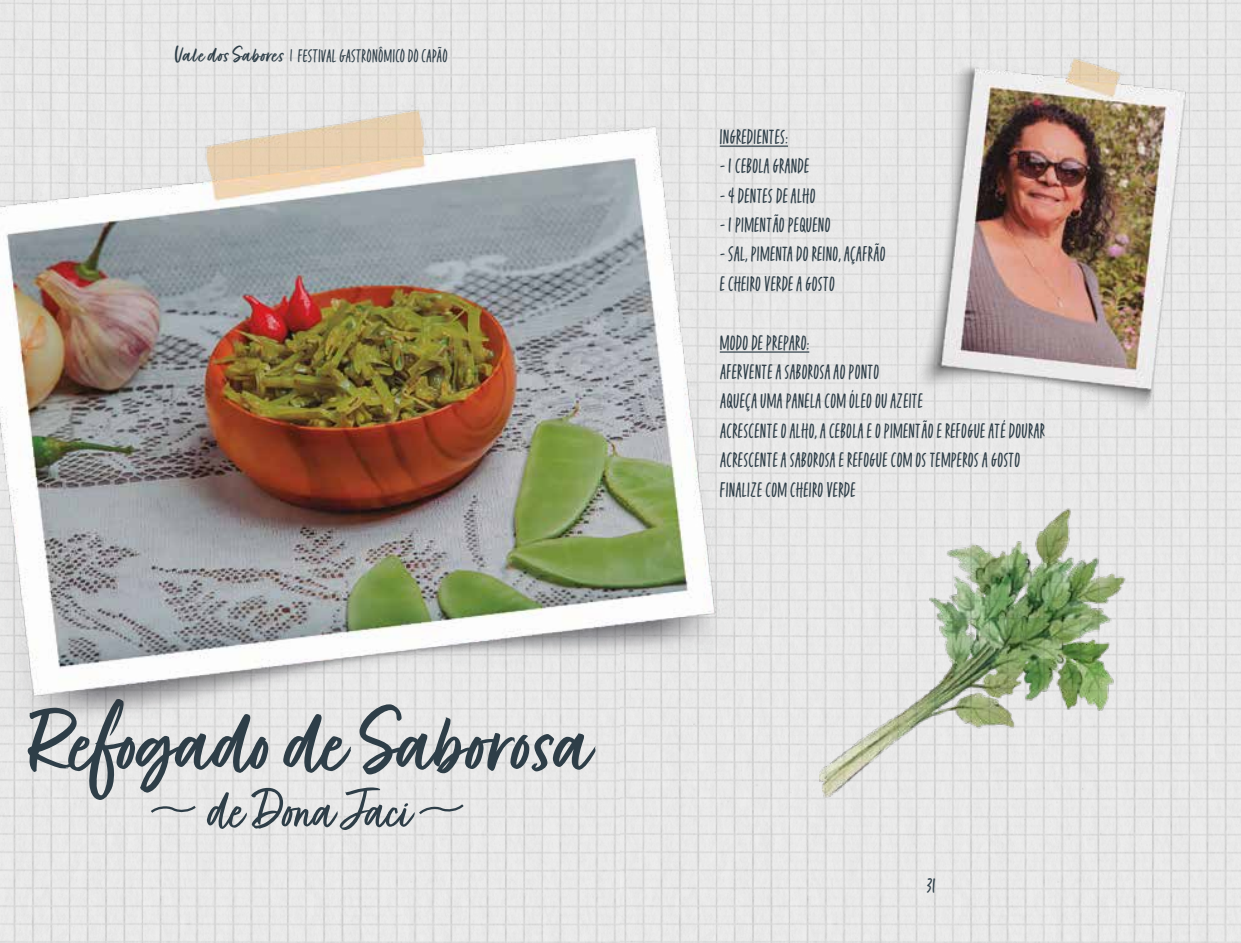
<style>
.page{position:relative;width:1241px;height:943px;background:#fff}
.page>*{position:absolute;margin:0;border:0;box-sizing:border-box;transform-origin:0 0}
.t1{font:101.5px "Fave Script Bold Pro";color:#2e3e48}
.t2{font:63px "Fave Script Pro";color:#2e3e48}
.t3{font:24.5px/29.4px "Fave Condensed One Pro";letter-spacing:.01em;color:#2e3e48}
.t4{font:21px "Fave Condensed One Pro";letter-spacing:.01em;color:#2e3e48}
.s1{font-family:"Fave Script Bold Pro";font-size:24.5px}
</style>
<div class="page">
<img style="left:0;top:0;width:1240px;height:943px">
<hr style="left:719px;top:145px;width:68px;height:2px;background:#2e3e48">
<hr style="left:719px;top:351px;width:90px;height:1px;background:#2e3e48">
<svg style="left:416px;top:801px;width:50px;height:15px"></svg>
<svg style="left:148px;top:803px;width:50px;height:12px"></svg>
<img style="left:893px;top:25px;width:319px;height:414px">
<img style="left:0;top:94px;width:732px;height:657px">
<img style="left:819px;top:499px;width:322px;height:336px">
<p class="t4" style="left:175px;top:46px;width:274px"><span class="s1">Vale dos Sabores</span> | FESTIVAL GASTRONÔMICO DO CAPÃO</p>
<h1 class="t1" style="left:28px;top:687px;width:562px">Refogado de Saborosa</h1>
<h2 class="t2" style="left:208px;top:775px;width:203px">de Dona Jaci</h2>
<p class="t3" style="left:719px;top:122px;width:70px">INGREDIENTES:</p>
<p class="t3" style="left:719px;top:151px;width:91px">- 1 CEBOLA GRANDE</p>
<p class="t3" style="left:719px;top:180px;width:97px">- 4 DENTES DE ALHO</p>
<p class="t3" style="left:719px;top:210px;width:112px">- 1 PIMENTÃO PEQUENO</p>
<p class="t3" style="left:719px;top:239px;width:167px">- SAL, PIMENTA DO REINO, AÇAFRÃO<br>E CHEIRO VERDE A GOSTO</p>
<p class="t3" style="left:719px;top:327px;width:327px">MODO DE PREPARO:<br>AFERVENTE A SABOROSA AO PONTO<br>AQUEÇA UMA PANELA COM ÓLEO OU AZEITE<br>ACRESCENTE O ALHO, A CEBOLA E O PIMENTÃO E REFOGUE ATÉ DOURAR ACRESCENTE A SABOROSA E REFOGUE COM OS TEMPEROS A GOSTO FINALIZE COM CHEIRO VERDE</p>
<p class="t3" style="left:926px;top:871px;width:11px">31</p>
</div>
